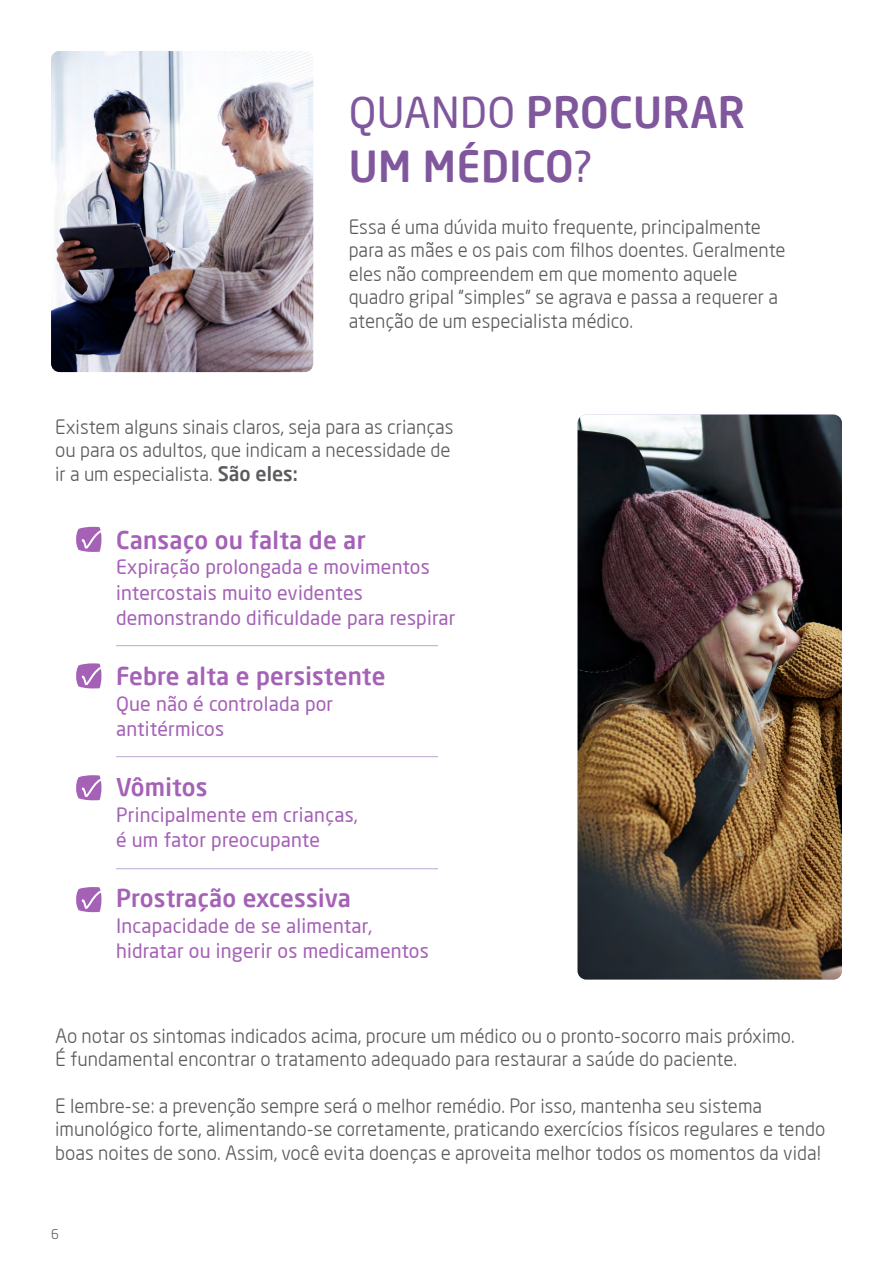
<style>
.page{position:relative;width:893px;height:1263px;background:#fff}
.page>*{position:absolute;margin:0;border:0;box-sizing:border-box;transform-origin:0 0}
.t1{font:700 42px/54px "Neo Sans Weleda";letter-spacing:.01em;color:#80579d}
.t2{font:700 24px "Neo Sans Weleda";letter-spacing:.01em;color:#a561b6}
.t3{font:19.5px/23.4px "Neo Sans Weleda";color:#5b5b5f}
.t4{font:500 19.5px/25.5px "Neo Sans Weleda";letter-spacing:.01em;color:#a561b6}
.t5{font:13.5px "Neo Sans Weleda";color:#5b5b5f}
.s1{font-weight:500}
.s2{font-weight:700}
</style>
<div class="page">
<svg style="left:76px;top:527px;width:26px;height:25px"></svg>
<svg style="left:76px;top:663px;width:26px;height:26px"></svg>
<svg style="left:76px;top:775px;width:26px;height:26px"></svg>
<svg style="left:76px;top:887px;width:26px;height:26px"></svg>
<hr style="left:116px;top:645px;width:322px;height:1px;background:#bca8cf">
<hr style="left:116px;top:756px;width:322px;height:1px;background:#bca8cf">
<hr style="left:116px;top:868px;width:322px;height:1px;background:#bca8cf">
<img style="left:51px;top:51px;width:262px;height:321px">
<img style="left:578px;top:415px;width:264px;height:564px">
<h1 class="t1" style="left:349px;top:85px;width:398px"><span class="s1">QUANDO</span> PROCURAR<br>UM MÉDICO<span class="s1">?</span></h1>
<p class="t3" style="left:349px;top:215px;width:438px">Essa é uma dúvida muito frequente, principalmente para as mães e os pais com filhos doentes. Geralmente eles não compreendem em que momento aquele quadro gripal “simples” se agrava e passa a requerer a atenção de um especialista médico.</p>
<p class="t3" style="left:55px;top:415px;width:400px">Existem alguns sinais claros, seja para as crianças ou para os adultos, que indicam a necessidade de ir a um especialista. <span class="s2">São eles:</span></p>
<p class="t2" style="left:116px;top:525px;width:251px">Cansaço ou falta de ar</p>
<p class="t4" style="left:116px;top:554px;width:341px">Expiração prolongada e movimentos intercostais muito evidentes demonstrando dificuldade para respirar</p>
<p class="t2" style="left:116px;top:661px;width:271px">Febre alta e persistente</p>
<p class="t4" style="left:116px;top:691px;width:219px">Que não é controlada por antitérmicos</p>
<p class="t2" style="left:116px;top:772px;width:93px">Vômitos</p>
<p class="t4" style="left:116px;top:802px;width:244px">Principalmente em crianças, é um fator preocupante</p>
<p class="t2" style="left:116px;top:883px;width:236px">Prostração excessiva</p>
<p class="t4" style="left:116px;top:913px;width:314px">Incapacidade de se alimentar, hidratar ou ingerir os medicamentos</p>
<p class="t3" style="left:55px;top:1024px;width:741px">Ao notar os sintomas indicados acima, procure um médico ou o pronto-socorro mais próximo.<br>É fundamental encontrar o tratamento adequado para restaurar a saúde do paciente.</p>
<p class="t3" style="left:55px;top:1094px;width:771px">E lembre-se: a prevenção sempre será o melhor remédio. Por isso, mantenha seu sistema imunológico forte, alimentando-se corretamente, praticando exercícios físicos regulares e tendo boas noites de sono. Assim, você evita doenças e aproveita melhor todos os momentos da vida!</p>
<p class="t5" style="left:51px;top:1226px;width:9px">6</p>
</div>
